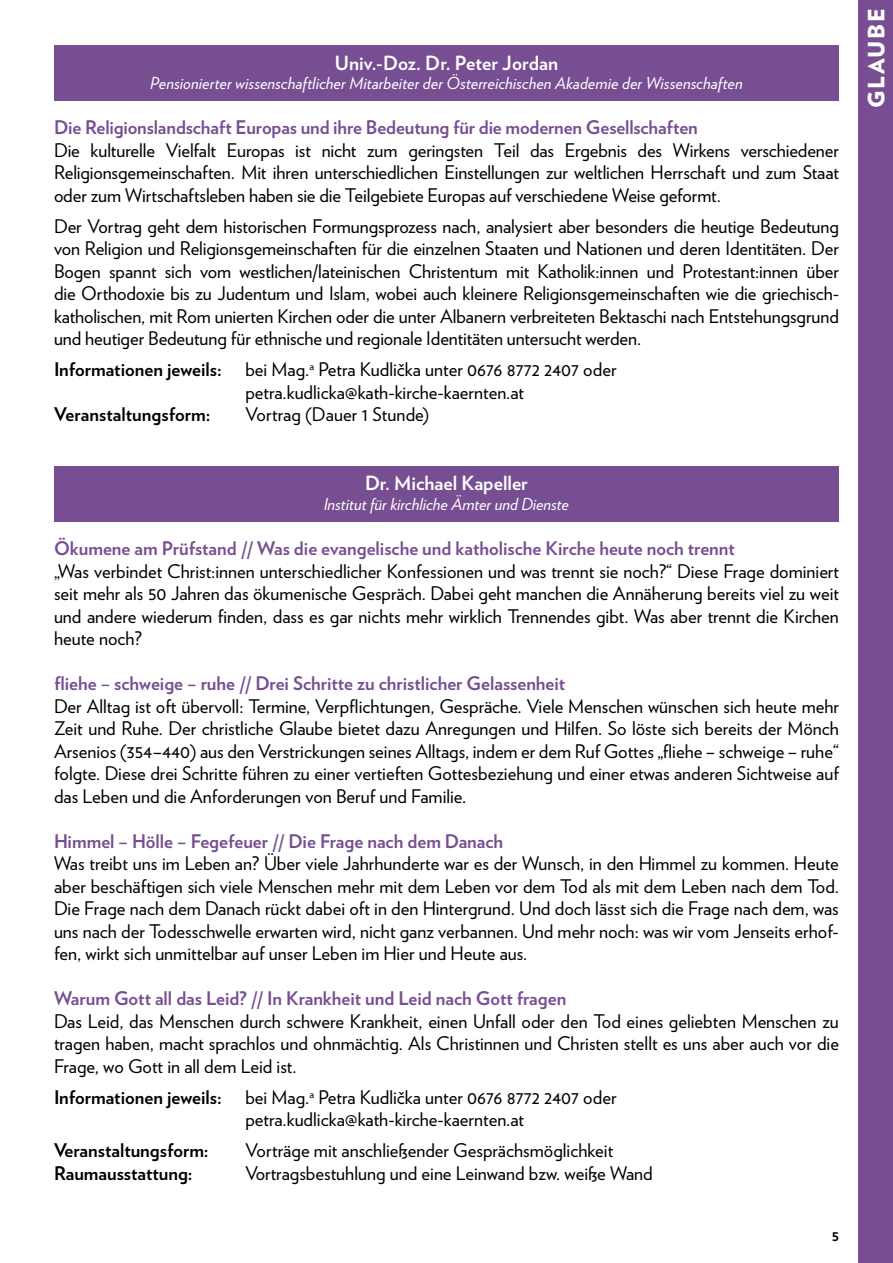
<style>
.page{position:relative;width:893px;height:1263px;background:#fff}
.page>*{position:absolute;margin:0;border:0;box-sizing:border-box;transform-origin:0 0}
.t1{font:900 22.5px "Verlag";letter-spacing:.065em;color:#fff}
.t2{font:700 19.5px "Verlag";color:#fff}
.t3{font:18.75px/22.5px "Verlag";color:#000;text-align:justify}
.t4{font:700 18.75px "Verlag";color:#774e92}
.t5{font:700 18.75px "Verlag";color:#000}
.t6{font:italic 16.5px "Verlag";color:#fff}
.t7{font:700 15px "Verlag";color:#000}
</style>
<div class="page">
<div style="left:858px;top:0;width:35px;height:1263px;background:#774e92"></div>
<div style="left:54px;top:45px;width:785px;height:37px;background:#774e92"></div>
<div style="left:54px;top:68px;width:785px;height:33px;background:#774e92"></div>
<div style="left:54px;top:466px;width:785px;height:37px;background:#774e92"></div>
<div style="left:54px;top:489px;width:785px;height:33px;background:#774e92"></div>
<p class="t2" style="left:335px;top:47px;width:225px">Univ.-Doz. Dr. Peter Jordan</p>
<p class="t6" style="left:150px;top:71px;width:594px">Pensionierter wissenschaftlicher Mitarbeiter der Österreichischen Akademie der Wissenschaften</p>
<p class="t4" style="left:54px;top:113px;width:645px">Die Religionslandschaft Europas und ihre Bedeutung für die modernen Gesellschaften</p>
<p class="t3" style="left:54px;top:138px;width:786px">Die kulturelle Vielfalt Europas ist nicht zum geringsten Teil das Ergebnis des Wirkens verschiedener Religionsgemeinschaften. Mit ihren unterschiedlichen Einstellungen zur weltlichen Herrschaft und zum Staat oder zum Wirtschaftsleben haben sie die Teilgebiete Europas auf verschiedene Weise geformt.</p>
<p class="t3" style="left:54px;top:214px;width:787px">Der Vortrag geht dem historischen Formungsprozess nach, analysiert aber besonders die heutige Bedeutung von Religion und Religionsgemeinschaften für die einzelnen Staaten und Nationen und deren Identitäten. Der Bogen spannt sich vom westlichen/lateinischen Christentum mit Katholik:innen und Protestant:innen über die Orthodoxie bis zu Judentum und Islam, wobei auch kleinere Religionsgemeinschaften wie die griechisch&shy;katholischen, mit Rom unierten Kirchen oder die unter Albanern verbreiteten Bektaschi nach Entstehungsgrund und heutiger Bedeutung für ethnische und regionale Identitäten untersucht werden.</p>
<p class="t5" style="left:54px;top:355px;width:169px">Informationen jeweils:</p>
<p class="t3" style="left:245px;top:357px;width:373px">bei Mag.<sup>a</sup> Petra Kudlička unter 0676 8772 2407 oder petra.kudlicka@kath-kirche-kaernten.at</p>
<p class="t5" style="left:54px;top:400px;width:158px">Veranstaltungsform:</p>
<p class="t3" style="left:245px;top:402px;width:185px">Vortrag (Dauer 1 Stunde)</p>
<p class="t2" style="left:365px;top:468px;width:164px">Dr. Michael Kapeller</p>
<p class="t6" style="left:324px;top:492px;width:247px">Institut für kirchliche Ämter und Dienste</p>
<p class="t4" style="left:54px;top:534px;width:682px">Ökumene am Prüfstand // Was die evangelische und katholische Kirche heute noch trennt</p>
<p class="t3" style="left:54px;top:559px;width:786px">„Was verbindet Christ:innen unterschiedlicher Konfessionen und was trennt sie noch?“ Diese Frage dominiert seit mehr als 50 Jahren das ökumenische Gespräch. Dabei geht manchen die Annäherung bereits viel zu weit und andere wiederum finden, dass es gar nichts mehr wirklich Trennendes gibt. Was aber trennt die Kirchen heute noch?</p>
<p class="t4" style="left:54px;top:669px;width:513px">fliehe – schweige – ruhe // Drei Schritte zu christlicher Gelassenheit</p>
<p class="t3" style="left:54px;top:694px;width:787px">Der Alltag ist oft übervoll: Termine, Verpflichtungen, Gespräche. Viele Menschen wünschen sich heute mehr Zeit und Ruhe. Der christliche Glaube bietet dazu Anregungen und Hilfen. So löste sich bereits der Mönch Arsenios (354–440) aus den Verstrickungen seines Alltags, indem er dem Ruf Gottes „fliehe – schweige – ruhe“ folgte. Diese drei Schritte führen zu einer vertieften Gottesbeziehung und einer etwas anderen Sichtweise auf das Leben und die Anforderungen von Beruf und Familie.</p>
<p class="t4" style="left:54px;top:826px;width:451px">Himmel – Hölle – Fegefeuer // Die Frage nach dem Danach</p>
<p class="t3" style="left:54px;top:851px;width:787px">Was treibt uns im Leben an? Über viele Jahrhunderte war es der Wunsch, in den Himmel zu kommen. Heute aber beschäftigen sich viele Menschen mehr mit dem Leben vor dem Tod als mit dem Leben nach dem Tod.<br>Die Frage nach dem Danach rückt dabei oft in den Hintergrund. Und doch lässt sich die Frage nach dem, was uns nach der Todesschwelle erwarten wird, nicht ganz verbannen. Und mehr noch: was wir vom Jenseits erhof&shy;fen, wirkt sich unmittelbar auf unser Leben im Hier und Heute aus.</p>
<p class="t4" style="left:54px;top:984px;width:514px">Warum Gott all das Leid? // In Krankheit und Leid nach Gott fragen</p>
<p class="t3" style="left:54px;top:1009px;width:786px">Das Leid, das Menschen durch schwere Krankheit, einen Unfall oder den Tod eines geliebten Menschen zu tragen haben, macht sprachlos und ohnmächtig. Als Christinnen und Christen stellt es uns aber auch vor die Frage, wo Gott in all dem Leid ist.</p>
<p class="t5" style="left:54px;top:1082px;width:169px">Informationen jeweils:</p>
<p class="t3" style="left:245px;top:1085px;width:373px">bei Mag.<sup>a</sup> Petra Kudlička unter 0676 8772 2407 oder petra.kudlicka@kath-kirche-kaernten.at</p>
<p class="t5" style="left:54px;top:1136px;width:156px">Veranstaltungsform:</p>
<p class="t3" style="left:245px;top:1138px;width:369px">Vorträge mit anschließender Gesprächsmöglichkeit</p>
<p class="t5" style="left:54px;top:1158px;width:140px">Raumausstattung:</p>
<p class="t3" style="left:245px;top:1161px;width:409px">Vortragsbestuhlung und eine Leinwand bzw. weiße Wand</p>
<p class="t7" style="left:832px;top:1224px;width:9px">5</p>
<p class="t1" style="left:858px;top:108px;width:101px;rotate:-90deg">GLAUBE</p>
</div>
